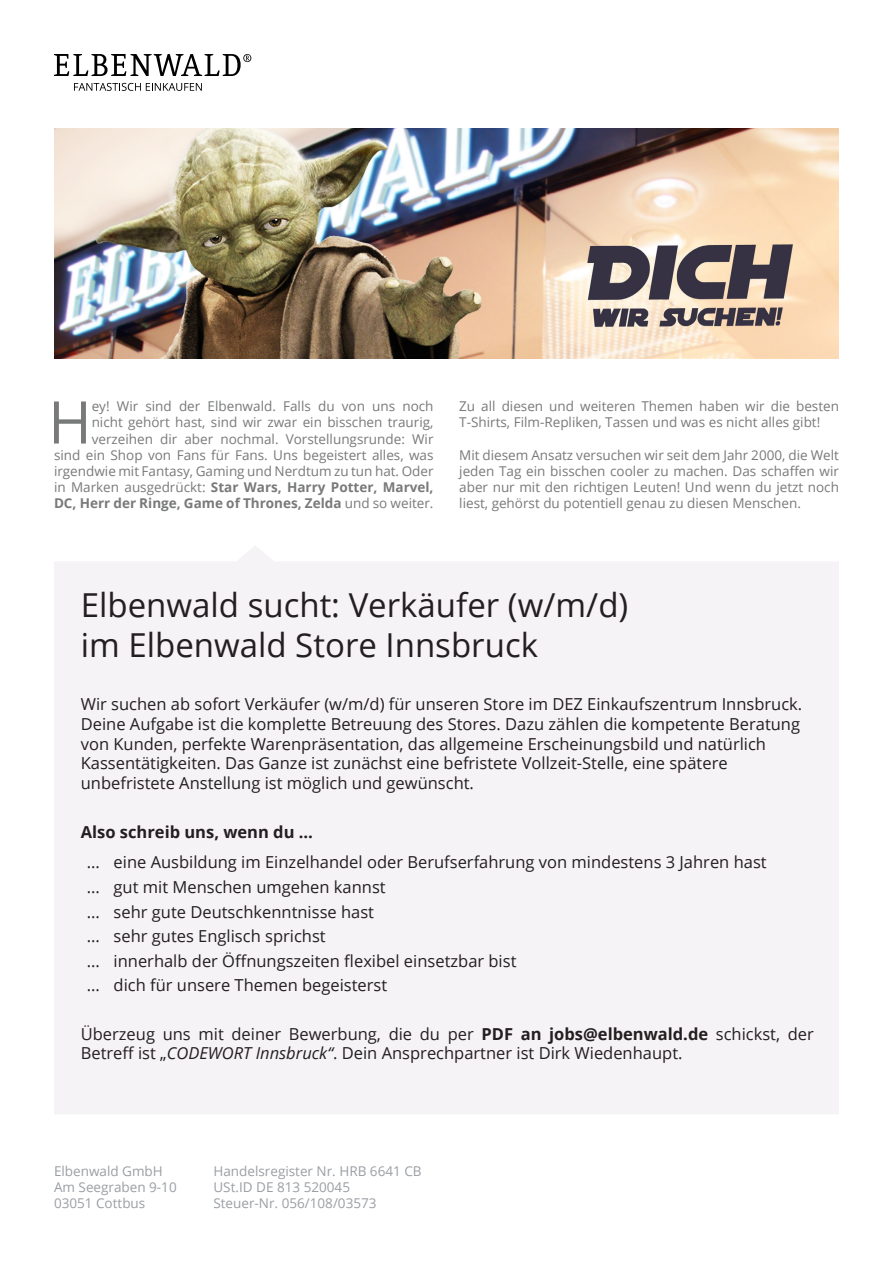
<style>
.page{position:relative;width:893px;height:1263px;background:#fff}
.page>*{position:absolute;margin:0;border:0;box-sizing:border-box;transform-origin:0 0}
.t1{font:58.95px "Open Sans";color:#787979}
.t2{font:33px/39.6px "Open Sans";color:#231f20}
.t3{font:16.5px/19.8px "Open Sans";color:#231f20}
.t4{font:700 16.5px "Open Sans";color:#231f20}
.t5{font:13.5px/16.2px "Open Sans";color:#787979;text-align:right}
.t6{font:13.5px/16.2px "Open Sans";color:#9b9ea3}
.s1{font-weight:700}
.s2{font-style:italic}
</style>
<div class="page">
<div style="left:54px;top:546px;width:785px;height:568px;background:#f5f3f6"></div>
<img style="left:54px;top:128px;width:785px;height:230px">
<svg style="left:54px;top:54px;width:197px;height:22px"></svg>
<svg style="left:74px;top:83px;width:128px;height:8px"></svg>
<p class="t5" style="left:54px;top:398px;width:381px">ey! Wir sind der Elbenwald. Falls du von uns noch<br>nicht gehört hast, sind wir zwar ein bisschen traurig, verzeihen dir aber nochmal. Vorstellungsrunde: Wir<br>sind ein Shop von Fans für Fans. Uns begeistert alles, was irgendwie mit Fantasy, Gaming und Nerdtum zu tun hat. Oder in Marken ausgedrückt: <span class="s1">Star Wars, Harry Potter, Marvel, DC, Herr der Ringe, Game of Thrones, Zelda</span> und so weiter.</p>
<p class="t5" style="left:459px;top:398px;width:381px;text-align:left">Zu all diesen und weiteren Themen haben wir die besten<br>T-Shirts, Film-Repliken, Tassen und was es nicht alles gibt!</p>
<h1 class="t1" style="left:48px;top:382px;width:45px">H</h1>
<p class="t5" style="left:459px;top:446px;width:381px;text-align:justify">Mit diesem Ansatz versuchen wir seit dem Jahr 2000, die Welt jeden Tag ein bisschen cooler zu machen. Das schaffen wir aber nur mit den richtigen Leuten! Und wenn du jetzt noch liest, gehörst du potentiell genau zu diesen Menschen.</p>
<h2 class="t2" style="left:81px;top:585px;width:549px">Elbenwald sucht: Verkäufer (w/m/d) im Elbenwald Store Innsbruck</h2>
<p class="t3" style="left:81px;top:694px;width:723px">Wir suchen ab sofort Verkäufer (w/m/d) für unseren Store im DEZ Einkaufszentrum Innsbruck.<br>Deine Aufgabe ist die komplette Betreuung des Stores. Dazu zählen die kompetente Beratung von Kunden, perfekte Warenpräsentation, das allgemeine Erscheinungsbild und natürlich Kassentätigkeiten. Das Ganze ist zunächst eine befristete Vollzeit-Stelle, eine spätere unbefristete Anstellung ist möglich und gewünscht.</p>
<p class="t4" style="left:81px;top:820px;width:234px">Also schreib uns, wenn du …</p>
<p class="t3" style="left:87px;top:850px;width:681px;line-height:24.6px">... eine Ausbildung im Einzelhandel oder Berufserfahrung von mindestens 3 Jahren hast ... gut mit Menschen umgehen kannst<br>... sehr gute Deutschkenntnisse hast<br>... sehr gutes Englisch sprichst<br>... innerhalb der Öffnungszeiten flexibel einsetzbar bist<br>... dich für unsere Themen begeisterst</p>
<p class="t3" style="left:81px;top:1023px;width:735px">Überzeug uns mit deiner Bewerbung, die du per <span class="s1">PDF an jobs@elbenwald.de</span> schickst, der<br>Betreff ist „<span class="s2">CODEWORT Innsbruck“</span>. Dein Ansprechpartner ist Dirk Wiedenhaupt.</p>
<p class="t6" style="left:54px;top:1162px;width:124px">Elbenwald GmbH<br>Am Seegraben 9-10<br>03051 Cottbus</p>
<p class="t6" style="left:213px;top:1162px;width:210px">Handelsregister Nr. HRB 6641 CB<br>USt.ID DE 813 520045<br>Steuer-Nr. 056/108/03573</p>
</div>
